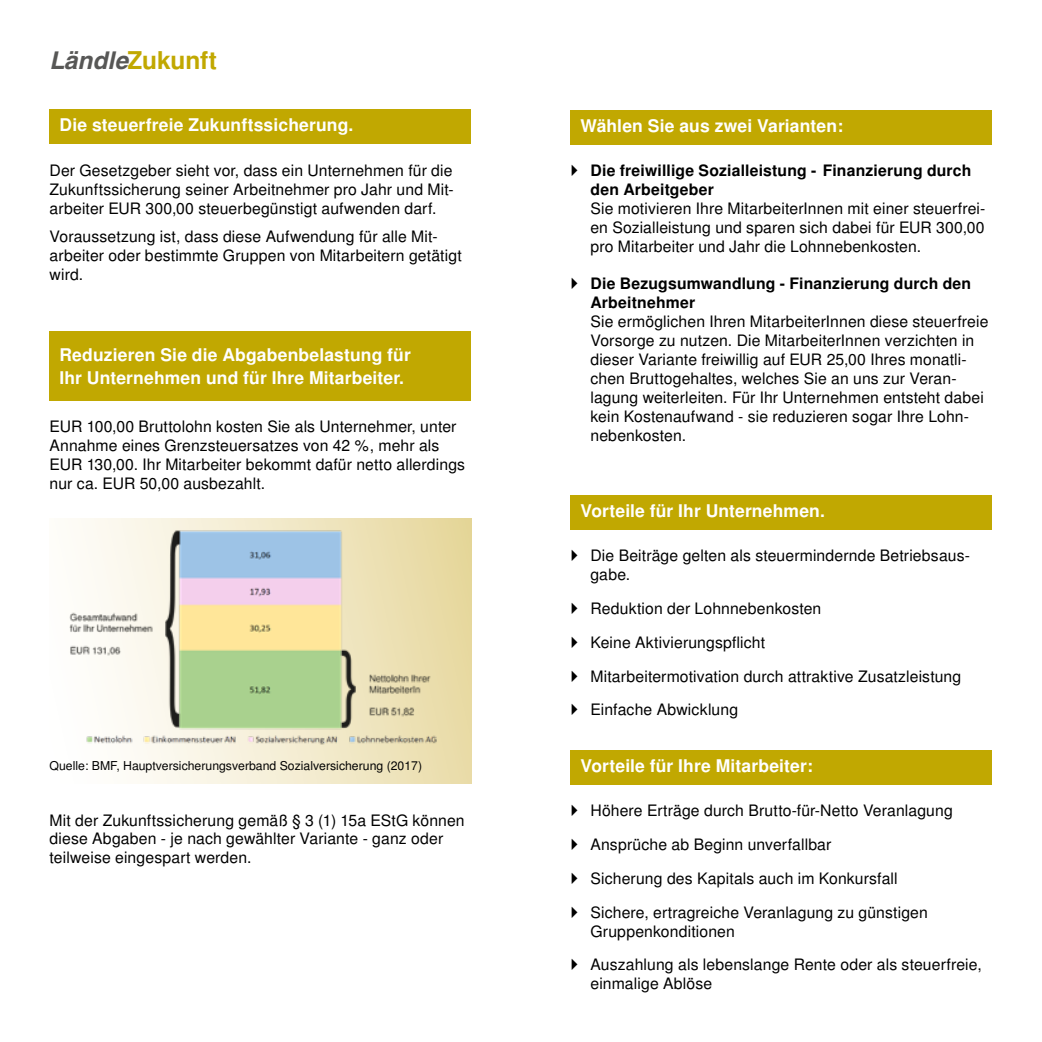
<style>
.page{position:relative;width:1042px;height:1042px;background:#fff}
.page>*{position:absolute;margin:0;border:0;box-sizing:border-box;transform-origin:0 0}
.t1{font:700 24.5px "Helvetica";letter-spacing:-.005em;color:#c1a801}
.t2{font:700 17.5px/22.8px "Helvetica";letter-spacing:.01em;color:#fff}
.t3{font:15.75px/18.9px "Helvetica";letter-spacing:.01em;color:#000}
.t4{font:700 15.75px/18.9px "Helvetica";letter-spacing:.01em;color:#000}
.t5{font:12.25px "Helvetica";color:#000}
.s1{font-style:italic;color:#575756}
</style>
<div class="page">
<div style="left:50px;top:519px;width:421px;height:265px;background:linear-gradient(to right,#fff,#eaddab)"></div>
<div style="left:50px;top:109px;width:421px;height:35px;background:#c1a801"></div>
<div style="left:50px;top:331px;width:421px;height:70px;background:#c1a801"></div>
<img style="left:50px;top:519px;width:421px;height:237px">
<div style="left:570px;top:110px;width:422px;height:34px;background:#c1a801"></div>
<div style="left:570px;top:495px;width:422px;height:35px;background:#c1a801"></div>
<div style="left:570px;top:750px;width:422px;height:35px;background:#c1a801"></div>
<h1 class="t1" style="left:50px;top:45px;width:169px"><span class="s1">Ländle</span>Zukunft</h1>
<p class="t2" style="left:60px;top:114px;width:295px">Die steuerfreie Zukunftssicherung.</p>
<p class="t3" style="left:50px;top:161px;width:406px;text-align:justify">Der Gesetzgeber sieht vor, dass ein Unternehmen für die Zukunftssicherung seiner Arbeitnehmer pro Jahr und Mit&shy;arbeiter EUR 300,00 steuerbegünstigt aufwenden darf.</p>
<p class="t3" style="left:50px;top:228px;width:414px">Voraussetzung ist, dass diese Aufwendung für alle Mit&shy;arbeiter oder bestimmte Gruppen von Mitarbeitern getätigt wird.</p>
<p class="t2" style="left:60px;top:344px;width:353px">Reduzieren Sie die Abgabenbelastung für<br>Ihr Unternehmen und für Ihre Mitarbeiter.</p>
<p class="t3" style="left:50px;top:418px;width:417px">EUR 100,00 Bruttolohn kosten Sie als Unternehmer, unter Annahme eines Grenzsteuersatzes von 42 %, mehr als EUR 130,00. Ihr Mitarbeiter bekommt dafür netto allerdings nur ca. EUR 50,00 ausbezahlt.</p>
<p class="t5" style="left:50px;top:759px;width:374px">Quelle: BMF, Hauptversicherungsverband Sozialversicherung (2017)</p>
<p class="t3" style="left:50px;top:811px;width:416px">Mit der Zukunftssicherung gemäß § 3 (1) 15a EStG können diese Abgaben - je nach gewählter Variante - ganz oder teilweise eingespart werden.</p>
<p class="t2" style="left:580px;top:115px;width:264px">Wählen Sie aus zwei Varianten:</p>
<p class="t4" style="left:590px;top:161px;width:382px">Die freiwillige Sozialleistung - Finanzierung durch den Arbeitgeber</p>
<p class="t3" style="left:590px;top:199px;width:396px;text-align:justify">Sie motivieren Ihre MitarbeiterInnen mit einer steuerfrei&shy;en Sozialleistung und sparen sich dabei für EUR 300,00 pro Mitarbeiter und Jahr die Lohnnebenkosten.</p>
<p class="t4" style="left:590px;top:275px;width:382px">Die Bezugsumwandlung - Finanzierung durch den<br>Arbeitnehmer</p>
<p class="t3" style="left:590px;top:313px;width:399px">Sie ermöglichen Ihren MitarbeiterInnen diese steuerfreie Vorsorge zu nutzen. Die MitarbeiterInnen verzichten in dieser Variante freiwillig auf EUR 25,00 Ihres monatli&shy;chen Bruttogehaltes, welches Sie an uns zur Veran&shy;lagung weiterleiten. Für Ihr Unternehmen entsteht dabei kein Kostenaufwand - sie reduzieren sogar Ihre Lohn&shy;nebenkosten.</p>
<p class="t2" style="left:580px;top:500px;width:246px">Vorteile für Ihr Unternehmen.</p>
<p class="t3" style="left:590px;top:547px;width:381px">Die Beiträge gelten als steuermindernde Betriebsaus&shy;gabe.</p>
<p class="t3" style="left:590px;top:592px;width:372px;line-height:33.8px">Reduktion der Lohnnebenkosten<br>Keine Aktivierungspflicht<br>Mitarbeitermotivation durch attraktive Zusatzleistung Einfache Abwicklung</p>
<p class="t2" style="left:580px;top:755px;width:234px">Vorteile für Ihre Mitarbeiter:</p>
<p class="t3" style="left:590px;top:794px;width:364px;line-height:33.8px">Höhere Erträge durch Brutto-für-Netto Veranlagung Ansprüche ab Beginn unverfallbar<br>Sicherung des Kapitals auch im Konkursfall Sichere, ertragreiche Veranlagung zu günstigen</p>
<p class="t3" style="left:590px;top:914px;width:393px;line-height:33.8px">Gruppenkonditionen<br>Auszahlung als lebenslange Rente oder als steuerfreie,</p>
<p class="t3" style="left:590px;top:975px;width:123px">einmalige Ablöse</p>
</div>
